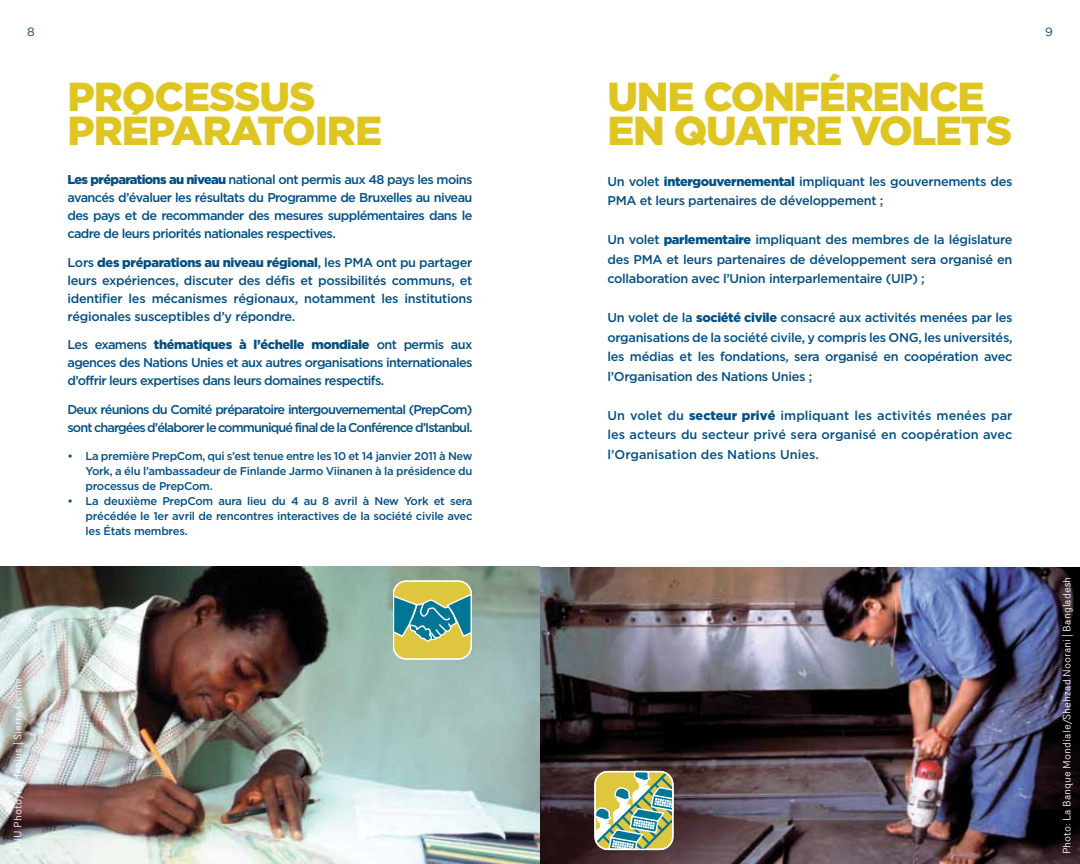
<style>
.page{position:relative;width:1080px;height:864px;background:#fff}
.page>*{position:absolute;margin:0;border:0;box-sizing:border-box;transform-origin:0 0}
.t1{font:900 40.5px/34.5px "Gotham";letter-spacing:-.03em;color:#dec521}
.t2{font:500 12.75px/19.5px "Gotham";letter-spacing:-.03em;color:#045084;text-align:justify}
.t3{font:500 12.75px/18px "Gotham";letter-spacing:-.07em;color:#045084}
.t4{font:12px "Gotham";color:#045084}
.t5{font:500 11.25px/15px "Gotham";letter-spacing:-.025em;color:#045084;text-align:justify}
.t6{font:10.5px "Router";letter-spacing:.01em;color:#fff}
.s1{font-weight:900}
</style>
<div class="page">
<img style="left:0;top:567px;width:1080px;height:297px">
<div style="left:393px;top:581px;width:78px;height:78px;background:#dec63f;border-radius:13px"></div>
<svg style="left:393px;top:580px;width:79px;height:74px"></svg>
<svg style="left:594px;top:771px;width:80px;height:79px"></svg>
<div style="left:594px;top:771px;width:80px;height:79px;border:1px solid #fff;border-radius:13px"></div>
<p class="t4" style="left:27px;top:25px;width:9px">8</p>
<p class="t4" style="left:1045px;top:25px;width:9px">9</p>
<h1 class="t1" style="left:68px;top:78px;width:316px">PROCESSUS<br>PRÉPARATOIRE</h1>
<p class="t2" style="left:68px;top:170px;width:407px;line-height:18px"><span class="s1">Les préparations au niveau</span> national ont permis aux 48 pays les moins avancés d’évaluer les résultats du Programme de Bruxelles au niveau des pays et de recommander des mesures supplémentaires dans le cadre de leurs priorités nationales respectives.</p>
<p class="t2" style="left:68px;top:253px;width:407px;line-height:18px">Lors <span class="s1">des préparations au niveau régional</span>, les PMA ont pu partager leurs expériences, discuter des défis et possibilités communs, et identifier les mécanismes régionaux, notamment les institutions régionales susceptibles d’y répondre.</p>
<p class="t2" style="left:68px;top:335px;width:407px;line-height:18px">Les examens <span class="s1">thématiques à l’échelle mondiale</span> ont permis aux agences des Nations Unies et aux autres organisations internationales d’offrir leurs expertises dans leurs domaines respectifs.</p>
<p class="t3" style="left:68px;top:400px;width:407px">Deux réunions du Comité préparatoire intergouvernemental (PrepCom) sont chargées d’élaborer le communiqué final de la Conférence d’Istanbul.</p>
<p class="t5" style="left:86px;top:448px;width:389px;text-indent:-18px">• La première PrepCom, qui s’est tenue entre les 10 et 14 janvier 2011 à New York, a élu l’ambassadeur de Finlande Jarmo Viinanen à la présidence du processus de PrepCom.</p>
<p class="t5" style="left:86px;top:493px;width:389px;text-indent:-18px">• La deuxième PrepCom aura lieu du 4 au 8 avril à New York et sera précédée le 1er avril de rencontres interactives de la société civile avec les États membres.</p>
<h1 class="t1" style="left:608px;top:78px;width:406px">UNE CONFÉRENCE<br>EN QUATRE VOLETS</h1>
<p class="t2" style="left:608px;top:171px;width:407px">Un volet <span class="s1">intergouvernemental</span> impliquant les gouvernements des<br>PMA et leurs partenaires de développement ;</p>
<p class="t2" style="left:608px;top:230px;width:406px">Un volet <span class="s1">parlementaire</span> impliquant des membres de la législature des PMA et leurs partenaires de développement sera organisé en collaboration avec l’Union interparlementaire (UIP) ;</p>
<p class="t2" style="left:608px;top:308px;width:407px">Un volet de la <span class="s1">société civile</span> consacré aux activités menées par les organisations de la société civile, y compris les ONG, les universités, les médias et les fondations, sera organisé en coopération avec l’Organisation des Nations Unies ;</p>
<p class="t2" style="left:608px;top:405px;width:407px">Un volet du <span class="s1">secteur privé</span> impliquant les activités menées par les acteurs du secteur privé sera organisé en coopération avec l’Organisation des Nations Unies.</p>
<p class="t6" style="left:10px;top:854px;width:178px;rotate:-90deg">ONU Photo/Redenius | Sierra Leone</p>
<p class="t6" style="left:1059px;top:854px;width:279px;rotate:-90deg">Photo: La Banque Mondiale/Shehzad Noorani | Bangladesh</p>
</div>
